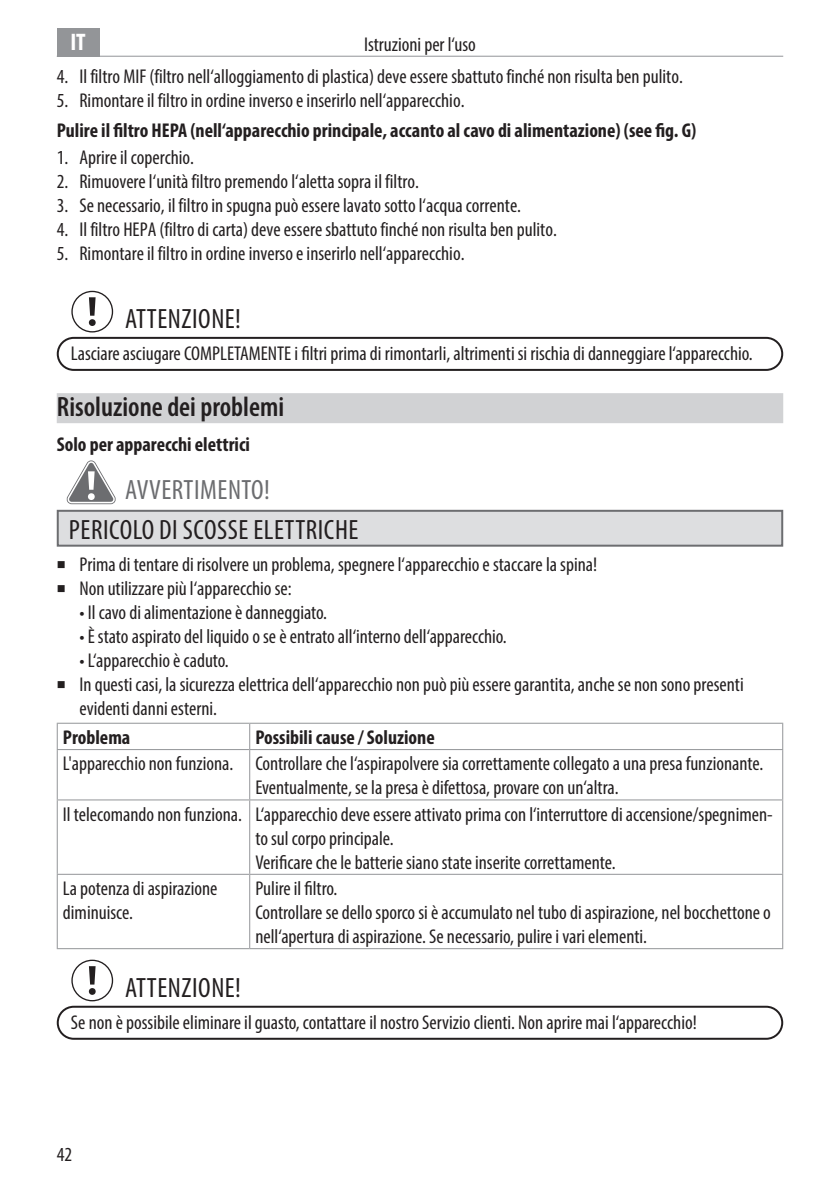
<style>
.page{position:relative;width:840px;height:1191px;background:#fff}
.page>*{position:absolute;margin:0;border:0;box-sizing:border-box;transform-origin:0 0}
.t1{font:condensed 28px "Myriad Pro";letter-spacing:.02em;color:#231f20}
.t2{font:600 condensed 28px "Myriad Pro";color:#231f20}
.t3{font:condensed 28px "Myriad Pro";letter-spacing:.02em;color:#6c6d70}
.t4{font:700 condensed 24px "Myriad Pro";color:#fff}
.t5{font:condensed 20px/24px "Myriad Pro";color:#231f20}
.t6{font:700 condensed 20px "Myriad Pro";color:#231f20}
</style>
<div class="page">
<hr style="left:57px;top:56px;width:725px;height:1px;background:#939598">
<div style="left:57px;top:28px;width:42px;height:29px;background:#939598"></div>
<div style="left:57px;top:393px;width:725px;height:30px;background:#d1d2d4"></div>
<div style="left:57px;top:337px;width:725px;height:34px;border:2px solid #231f20;border-radius:16px"></div>
<svg style="left:71px;top:291px;width:42px;height:41px"></svg>
<svg style="left:70px;top:504px;width:42px;height:1px"></svg>
<svg style="left:66px;top:460px;width:50px;height:44px"></svg>
<div style="left:57px;top:510px;width:725px;height:36px;background:#dddee0;border:2px solid #6c6d70"></div>
<hr style="left:57px;top:722px;width:192px;height:1px;background:#939598">
<svg style="left:57px;top:723px;width:1px;height:26px"></svg>
<hr style="left:249px;top:722px;width:533px;height:1px;background:#939598">
<svg style="left:249px;top:723px;width:1px;height:26px"></svg>
<hr style="left:57px;top:749px;width:192px;height:1px;background:#939598">
<hr style="left:57px;top:750px;width:1px;height:49px;background:#939598">
<hr style="left:249px;top:749px;width:533px;height:1px;background:#939598">
<hr style="left:249px;top:750px;width:1px;height:49px;background:#939598">
<hr style="left:781px;top:750px;width:1px;height:49px;background:#939598">
<hr style="left:57px;top:799px;width:192px;height:1px;background:#939598">
<hr style="left:57px;top:800px;width:1px;height:73px;background:#939598">
<hr style="left:249px;top:799px;width:533px;height:1px;background:#939598">
<hr style="left:249px;top:800px;width:1px;height:73px;background:#939598">
<hr style="left:781px;top:800px;width:1px;height:73px;background:#939598">
<hr style="left:57px;top:873px;width:192px;height:1px;background:#939598">
<hr style="left:57px;top:874px;width:1px;height:74px;background:#939598">
<hr style="left:249px;top:873px;width:533px;height:1px;background:#939598">
<hr style="left:249px;top:874px;width:1px;height:74px;background:#939598">
<hr style="left:781px;top:874px;width:1px;height:74px;background:#939598">
<hr style="left:57px;top:948px;width:192px;height:1px;background:#939598">
<hr style="left:249px;top:948px;width:533px;height:1px;background:#939598">
<div style="left:57px;top:1005px;width:725px;height:34px;border:2px solid #231f20;border-radius:16px"></div>
<svg style="left:71px;top:959px;width:42px;height:42px"></svg>
<p class="t4" style="left:70px;top:27px;width:17px">IT</p>
<p class="t5" style="left:364px;top:32px;width:113px">Istruzioni per l‘uso</p>
<p class="t5" style="left:57px;top:64px;width:627px">4. Il filtro MIF (filtro nell‘alloggiamento di plastica) deve essere sbattuto finché non risulta ben pulito.</p>
<p class="t5" style="left:57px;top:88px;width:409px">5. Rimontare il filtro in ordine inverso e inserirlo nell‘apparecchio.</p>
<p class="t6" style="left:57px;top:118px;width:640px">Pulire il filtro HEPA (nell‘apparecchio principale, accanto al cavo di alimentazione) (see fig. G)</p>
<p class="t5" style="left:57px;top:145px;width:139px">1. Aprire il coperchio.</p>
<p class="t5" style="left:57px;top:169px;width:363px">2. Rimuovere l‘unità filtro premendo l‘aletta sopra il filtro.</p>
<p class="t5" style="left:57px;top:193px;width:465px">3. Se necessario, il filtro in spugna può essere lavato sotto l‘acqua corrente.</p>
<p class="t5" style="left:57px;top:217px;width:501px">4. Il filtro HEPA (filtro di carta) deve essere sbattuto finché non risulta ben pulito.</p>
<p class="t5" style="left:57px;top:241px;width:409px">5. Rimontare il filtro in ordine inverso e inserirlo nell‘apparecchio.</p>
<h1 class="t1" style="left:125px;top:302px;width:117px">ATTENZIONE!</h1>
<p class="t5" style="left:71px;top:341px;width:683px">Lasciare asciugare COMPLETAMENTE i filtri prima di rimontarli, altrimenti si rischia di danneggiare l‘apparecchio.</p>
<h1 class="t2" style="left:57px;top:389px;width:229px">Risoluzione dei problemi</h1>
<p class="t6" style="left:57px;top:432px;width:194px">Solo per apparecchi elettrici</p>
<h1 class="t3" style="left:125px;top:473px;width:146px">AVVERTIMENTO!</h1>
<h1 class="t1" style="left:69px;top:512px;width:291px">PERICOLO DI SCOSSE ELETTRICHE</h1>
<p class="t5" style="left:79px;top:552px;width:519px">Prima di tentare di risolvere un problema, spegnere l‘apparecchio e staccare la spina!<br>Non utilizzare più l‘apparecchio se:</p>
<p class="t5" style="left:79px;top:600px;width:249px">• Il cavo di alimentazione è danneggiato.</p>
<p class="t5" style="left:79px;top:624px;width:428px">• È stato aspirato del liquido o se è entrato all‘interno dell‘apparecchio.</p>
<p class="t5" style="left:79px;top:648px;width:665px">• L‘apparecchio è caduto.<br>In questi casi, la sicurezza elettrica dell‘apparecchio non può più essere garantita, anche se non sono presenti evidenti danni esterni.</p>
<p class="t6" style="left:63px;top:724px;width:69px">Problema</p>
<p class="t6" style="left:255px;top:724px;width:181px">Possibili cause / Soluzione</p>
<p class="t5" style="left:255px;top:751px;width:509px;text-indent:-192px">L'apparecchio non funziona. Controllare che l‘aspirapolvere sia correttamente collegato a una presa funzionante.<br>Eventualmente, se la presa è difettosa, provare con un‘altra.</p>
<p class="t5" style="left:255px;top:801px;width:518px;text-indent:-192px">Il telecomando non funziona. L‘apparecchio deve essere attivato prima con l‘interruttore di accensione/spegnimen&shy;to sul corpo principale.<br>Verificare che le batterie siano state inserite correttamente.</p>
<p class="t5" style="left:63px;top:876px;width:156px">La potenza di aspirazione diminuisce.</p>
<p class="t5" style="left:255px;top:876px;width:516px">Pulire il filtro.<br>Controllare se dello sporco si è accumulato nel tubo di aspirazione, nel bocchettone o nell‘apertura di aspirazione. Se necessario, pulire i vari elementi.</p>
<h1 class="t1" style="left:125px;top:970px;width:117px">ATTENZIONE!</h1>
<p class="t5" style="left:71px;top:1009px;width:627px">Se non è possibile eliminare il guasto, contattare il nostro Servizio clienti. Non aprire mai l‘apparecchio!</p>
<p class="t5" style="left:57px;top:1141px;width:17px">42</p>
</div>
